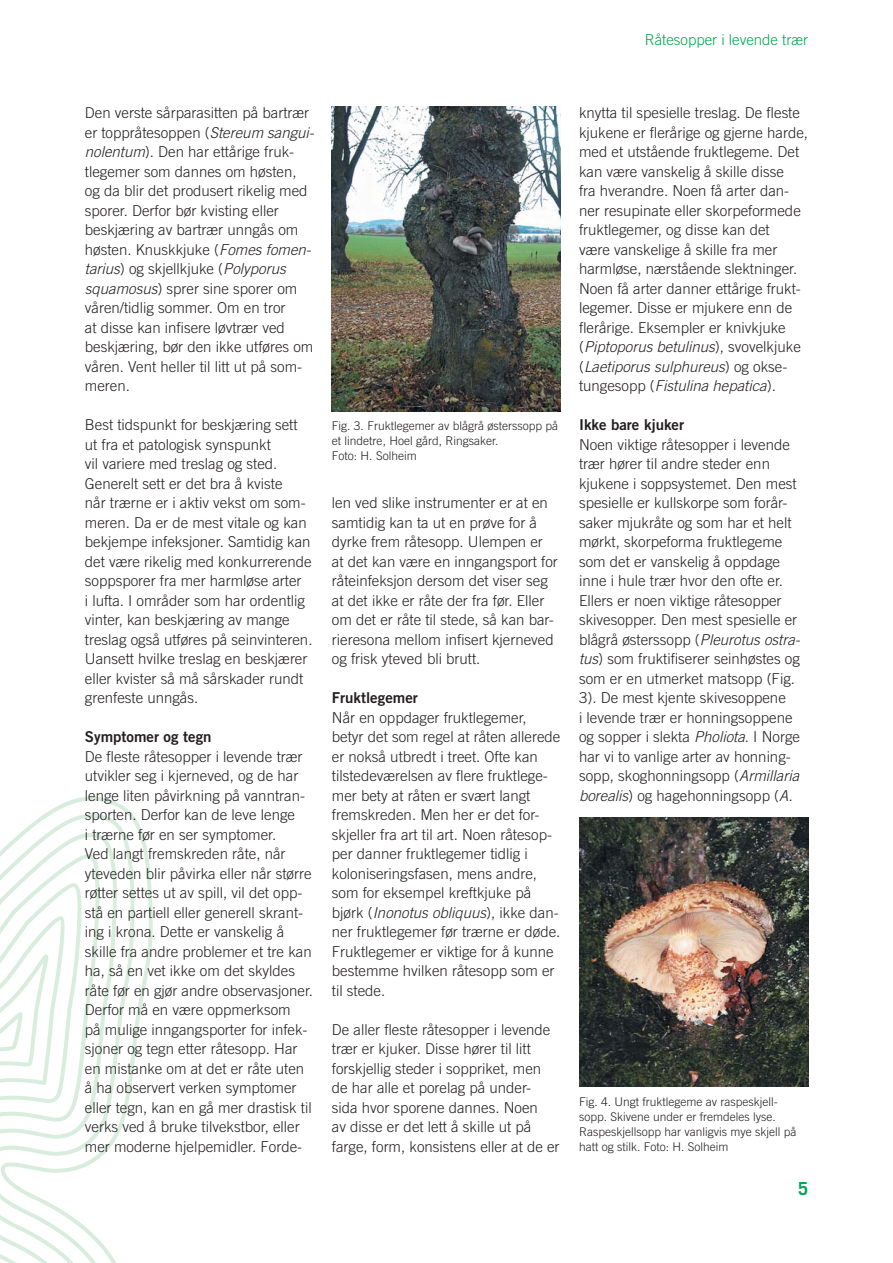
<style>
.page{position:relative;width:893px;height:1263px;background:#fff}
.page>*{position:absolute;margin:0;border:0;box-sizing:border-box;transform-origin:0 0}
.t1{font:700 18px "Trade Gothic";color:#00a650}
.t2{font:300 15px/19.5px "Trade Gothic";color:#231f20}
.t3{font:15px "Trade Gothic Bold Two";color:#231f20}
.t4{font:300 15px "Trade Gothic";color:#00a650}
.t5{font:300 12px/15px "Trade Gothic";color:#231f20}
.s1{font-style:italic}
</style>
<div class="page">
<svg style="left:45px;top:797px;width:108px;height:258px"></svg>
<svg style="left:20px;top:814px;width:115px;height:321px"></svg>
<svg style="left:0;top:833px;width:118px;height:430px"></svg>
<svg style="left:0;top:854px;width:100px;height:409px"></svg>
<img style="left:332px;top:106px;width:229px;height:305px">
<img style="left:579px;top:818px;width:229px;height:269px">
<p class="t4" style="left:644px;top:34px;width:165px">Råtesopper i levende trær</p>
<p class="t2" style="left:85px;top:104px;width:231px">Den verste sårparasitten på bartrær er toppråtesoppen (<span class="s1">Stereum sangui&shy;nolentum</span>). Den har ettårige fruk&shy;tlegemer som dannes om høsten, og da blir det produsert rikelig med sporer. Derfor bør kvisting eller beskjæring av bartrær unngås om høsten. Knuskkjuke (<span class="s1">Fomes fomen&shy;tarius</span>) og skjellkjuke (<span class="s1">Polyporus squamosus</span>) sprer sine sporer om våren/tidlig sommer. Om en tror<br>at disse kan infisere løvtrær ved beskjæring, bør den ikke utføres om våren. Vent heller til litt ut på som&shy;meren.</p>
<p class="t2" style="left:85px;top:416px;width:229px">Best tidspunkt for beskjæring sett ut fra et patologisk synspunkt<br>vil variere med treslag og sted.<br>Generelt sett er det bra å kviste<br>når trærne er i aktiv vekst om som&shy;meren. Da er de mest vitale og kan bekjempe infeksjoner. Samtidig kan det være rikelig med konkurrerende soppsporer fra mer harmløse arter<br>i lufta. I områder som har ordentlig vinter, kan beskjæring av mange treslag også utføres på seinvinteren.<br>Uansett hvilke treslag en beskjærer eller kvister så må sårskader rundt grenfeste unngås.</p>
<p class="t3" style="left:85px;top:731px;width:128px">Symptomer og tegn</p>
<p class="t2" style="left:85px;top:748px;width:230px">De fleste råtesopper i levende trær utvikler seg i kjerneved, og de har lenge liten påvirkning på vanntran&shy;sporten. Derfor kan de leve lenge<br>i trærne før en ser symptomer.<br>Ved langt fremskreden råte, når yteveden blir påvirka eller når større røtter settes ut av spill, vil det opp&shy;stå en partiell eller generell skrant&shy;ing i krona. Dette er vanskelig å skille fra andre problemer et tre kan ha, så en vet ikke om det skyldes råte før en gjør andre observasjoner.<br>Derfor må en være oppmerksom<br>på mulige inngangsporter for infek&shy;sjoner og tegn etter råtesopp. Har en mistanke om at det er råte uten å ha observert verken symptomer eller tegn, kan en gå mer drastisk til verks ved å bruke tilvekstbor, eller mer moderne hjelpemidler. Forde-</p>
<p class="t5" style="left:332px;top:419px;width:228px">Fig. 3. Fruktlegemer av blågrå østerssopp på et lindetre, Hoel gård, Ringsaker.<br>Foto: H. Solheim</p>
<p class="t2" style="left:332px;top:495px;width:227px">len ved slike instrumenter er at en samtidig kan ta ut en prøve for å dyrke frem råtesopp. Ulempen er at det kan være en inngangsport for råteinfeksjon dersom det viser seg at det ikke er råte der fra før. Eller om det er råte til stede, så kan bar&shy;rieresona mellom infisert kjerneved og frisk yteved bli brutt.</p>
<p class="t3" style="left:332px;top:692px;width:87px">Fruktlegemer</p>
<p class="t2" style="left:332px;top:709px;width:230px">Når en oppdager fruktlegemer, betyr det som regel at råten allerede er nokså utbredt i treet. Ofte kan tilstedeværelsen av flere fruktlege&shy;mer bety at råten er svært langt fremskreden. Men her er det for&shy;skjeller fra art til art. Noen råtesop&shy;per danner fruktlegemer tidlig i koloniseringsfasen, mens andre, som for eksempel kreftkjuke på bjørk (<span class="s1">Inonotus obliquus</span>), ikke dan&shy;ner fruktlegemer før trærne er døde.<br>Fruktlegemer er viktige for å kunne bestemme hvilken råtesopp som er til stede.</p>
<p class="t2" style="left:332px;top:1021px;width:229px">De aller fleste råtesopper i levende trær er kjuker. Disse hører til litt forskjellig steder i soppriket, men de har alle et porelag på under&shy;sida hvor sporene dannes. Noen<br>av disse er det lett å skille ut på farge, form, konsistens eller at de er</p>
<p class="t2" style="left:579px;top:104px;width:230px">knytta til spesielle treslag. De fleste kjukene er flerårige og gjerne harde, med et utstående fruktlegeme. Det kan være vanskelig å skille disse<br>fra hverandre. Noen få arter dan&shy;ner resupinate eller skorpeformede fruktlegemer, og disse kan det<br>være vanskelige å skille fra mer harmløse, nærstående slektninger.<br>Noen få arter danner ettårige frukt&shy;legemer. Disse er mjukere enn de flerårige. Eksempler er knivkjuke (<span class="s1">Piptoporus betulinus</span>), svovelkjuke (<span class="s1">Laetiporus sulphureus</span>) og okse&shy;tungesopp (<span class="s1">Fistulina hepatica</span>).</p>
<p class="t3" style="left:579px;top:419px;width:106px">Ikke bare kjuker</p>
<p class="t2" style="left:579px;top:436px;width:223px">Noen viktige råtesopper i levende trær hører til andre steder enn kjukene i soppsystemet. Den mest spesielle er kullskorpe som forår&shy;saker mjukråte og som har et helt mørkt, skorpeforma fruktlegeme som det er vanskelig å oppdage inne i hule trær hvor den ofte er.<br>Ellers er noen viktige råtesopper skivesopper. Den mest spesielle er blågrå østerssopp (<span class="s1">Pleurotus ostra&shy;tus</span>) som fruktifiserer seinhøstes og som er en utmerket matsopp (Fig.<br>3). De mest kjente skivesoppene<br>i levende trær er honningsoppene og sopper i slekta <span class="s1">Pholiota</span>. I Norge har vi to vanlige arter av honning&shy;sopp, skoghonningsopp (<span class="s1">Armillaria borealis</span>) og hagehonningsopp (<span class="s1">A.</span></p>
<p class="t5" style="left:579px;top:1095px;width:219px">Fig. 4. Ungt fruktlegeme av raspeskjell&shy;sopp. Skivene under er fremdeles lyse.<br>Raspeskjellsopp har vanligvis mye skjell på hatt og stilk. Foto: H. Solheim</p>
<p class="t1" style="left:798px;top:1182px;width:12px">5</p>
</div>
